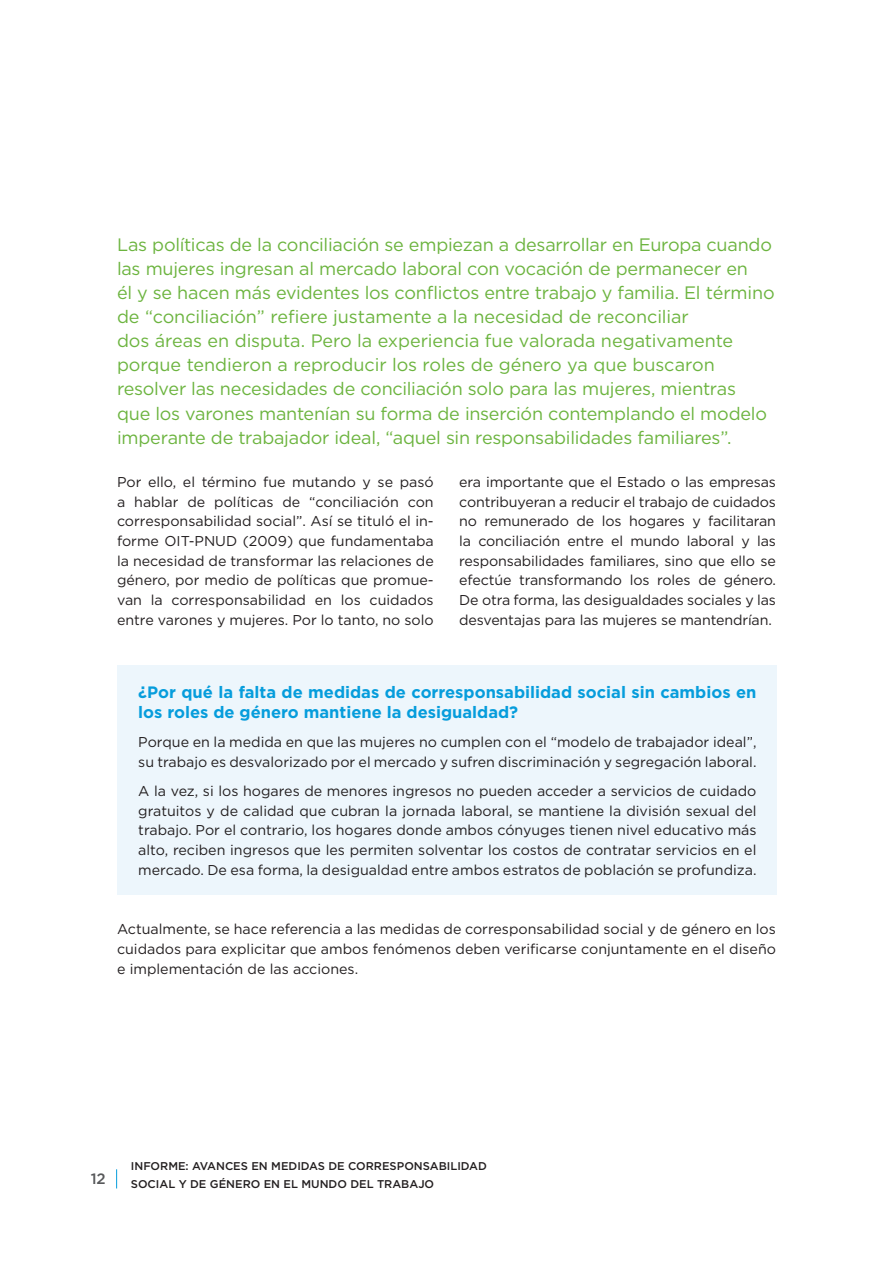
<style>
.page{position:relative;width:893px;height:1263px;background:#fff}
.page>*{position:absolute;margin:0;border:0;box-sizing:border-box;transform-origin:0 0}
.t1{font:18px/24px "Gotham";letter-spacing:-.01em;color:#6cb43f}
.t2{font:700 16.5px/19.6px "Gotham";color:#069ddc}
.t3{font:500 15px "Gotham";color:#57585a}
.t4{font:14.25px/19.6px "Gotham";color:#231f20;text-align:justify}
.t5{font:500 11.25px "Gotham";color:#231f20}
</style>
<div class="page">
<svg style="left:116px;top:1169px;width:1px;height:19px"></svg>
<div style="left:117px;top:665px;width:659px;height:230px;background:#edf6fc"></div>
<p class="t1" style="left:117px;top:233px;width:659px">Las políticas de la conciliación se empiezan a desarrollar en Europa cuando las mujeres ingresan al mercado laboral con vocación de permanecer en<br>él y se hacen más evidentes los conflictos entre trabajo y familia. El término de “conciliación” refiere justamente a la necesidad de reconciliar<br>dos áreas en disputa. Pero la experiencia fue valorada negativamente porque tendieron a reproducir los roles de género ya que buscaron resolver las necesidades de conciliación solo para las mujeres, mientras<br>que los varones mantenían su forma de inserción contemplando el modelo imperante de trabajador ideal, “aquel sin responsabilidades familiares”.</p>
<p class="t4" style="left:117px;top:472px;width:318px">Por ello, el término fue mutando y se pasó a hablar de políticas de “conciliación con corresponsabilidad social”. Así se tituló el in&shy;forme OIT-PNUD (2009) que fundamentaba la necesidad de transformar las relaciones de género, por medio de políticas que promue&shy;van la corresponsabilidad en los cuidados entre varones y mujeres. Por lo tanto, no solo</p>
<p class="t4" style="left:459px;top:472px;width:318px">era importante que el Estado o las empresas contribuyeran a reducir el trabajo de cuidados no remunerado de los hogares y facilitaran la conciliación entre el mundo laboral y las responsabilidades familiares, sino que ello se efectúe transformando los roles de género.<br>De otra forma, las desigualdades sociales y las desventajas para las mujeres se mantendrían.</p>
<p class="t2" style="left:138px;top:682px;width:620px">¿Por qué la falta de medidas de corresponsabilidad social sin cambios en los roles de género mantiene la desigualdad?</p>
<p class="t4" style="left:138px;top:732px;width:620px">Porque en la medida en que las mujeres no cumplen con el “modelo de trabajador ideal”, su trabajo es desvalorizado por el mercado y sufren discriminación y segregación laboral.</p>
<p class="t4" style="left:138px;top:781px;width:620px">A la vez, si los hogares de menores ingresos no pueden acceder a servicios de cuidado gratuitos y de calidad que cubran la jornada laboral, se mantiene la división sexual del trabajo. Por el contrario, los hogares donde ambos cónyuges tienen nivel educativo más alto, reciben ingresos que les permiten solventar los costos de contratar servicios en el mercado. De esa forma, la desigualdad entre ambos estratos de población se profundiza.</p>
<p class="t4" style="left:117px;top:919px;width:660px">Actualmente, se hace referencia a las medidas de corresponsabilidad social y de género en los cuidados para explicitar que ambos fenómenos deben verificarse conjuntamente en el diseño e implementación de las acciones.</p>
<p class="t5" style="left:131px;top:1159px;width:357px">INFORME: AVANCES EN MEDIDAS DE CORRESPONSABILIDAD</p>
<p class="t3" style="left:91px;top:1169px;width:17px">12</p>
<p class="t5" style="left:131px;top:1177px;width:305px">SOCIAL Y DE GÉNERO EN EL MUNDO DEL TRABAJO</p>
</div>
